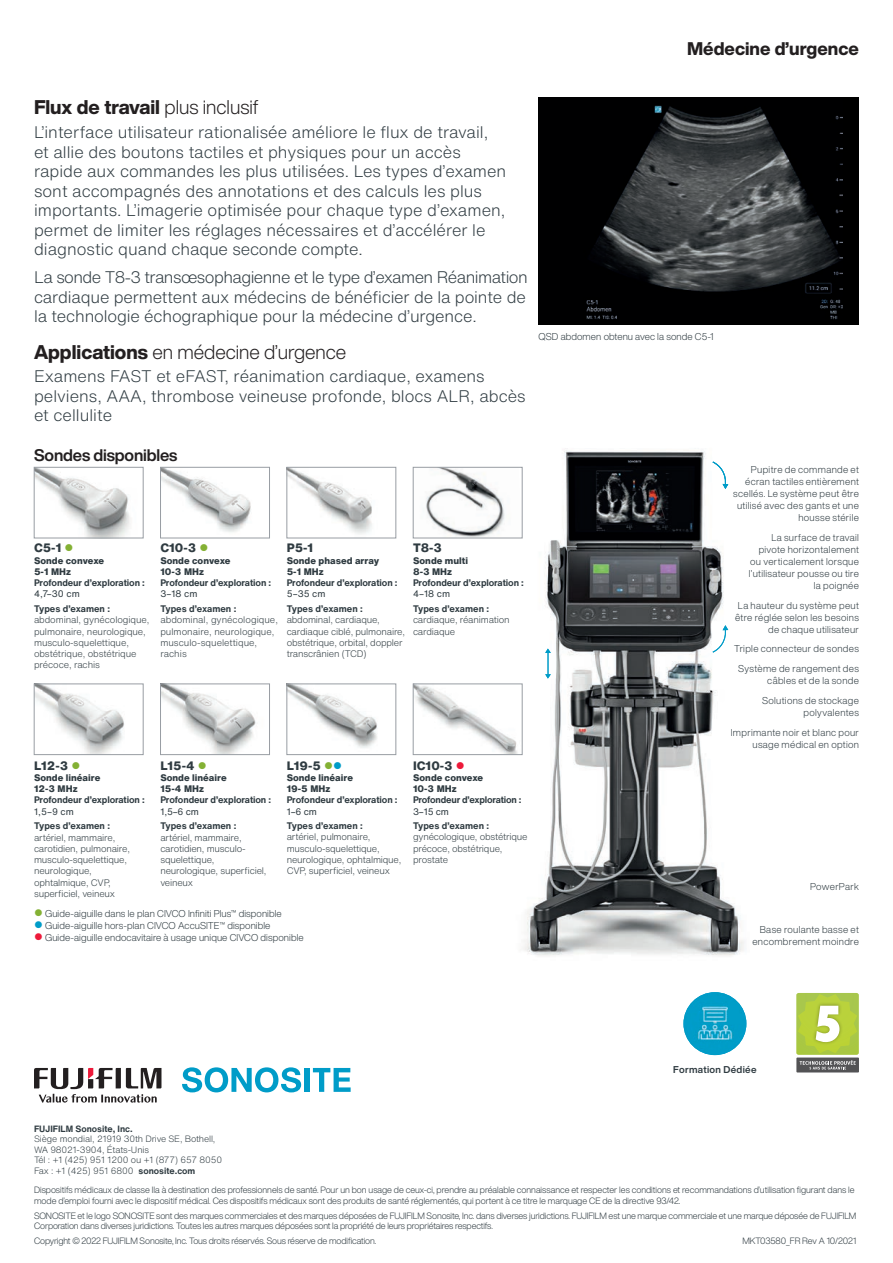
<style>
.page{position:relative;width:893px;height:1263px;background:#fff}
.page>*{position:absolute;margin:0;border:0;box-sizing:border-box;transform-origin:0 0}
.t1{font:300 19.5px "Helvetica Now Display";color:#231f20}
.t2{font:800 19.5px "Helvetica Now Display";color:#231f20}
.t3{font:800 18px "Helvetica Now Display";color:#231f20}
.t4{font:300 16.5px/19.5px "Helvetica Now Text";color:#2f3b41}
.t5{font:700 16.5px "Helvetica Now Display";letter-spacing:-.01em;color:#231f20}
.t6{font:800 12px "Helvetica Now Text";color:#2f3b41}
.t7{font:300 9.75px/12px "Helvetica Now Display";letter-spacing:.03em;color:#2f3b41;text-align:right}
.t8{font:300 9.75px "Helvetica Now Display";letter-spacing:.01em;color:#2f3b41}
.t9{font:700 9.75px "Helvetica Now Display";letter-spacing:.035em;color:#2f3b41}
.t10{font:300 9.3px/11.2px "Helvetica Now Text";letter-spacing:-.02em;color:#2f3b41}
.t11{font:700 9.3px/11.2px "Helvetica Now Text";letter-spacing:-.01em;color:#2f3b41}
.t12{font:300 9.3px/11.2px "Helvetica Now Text";color:#2f3b41}
.t13{font:800 9.3px/11.2px "Helvetica Now Text";color:#2f3b41}
.Footer_text{font:300 9px/10.5px "Helvetica Now Display";letter-spacing:-.01em;color:#2f3b41}
.Offices{font:300 9px/10.5px "Helvetica Now Text";letter-spacing:-.02em;color:#2f3b41}
.Footer_text_bold{font:700 9px "Helvetica Now Text";color:#2f3b41}
.s1{font-weight:300}
.s2{font-weight:800}
.s3{color:#84b134}
.s4{font-weight:400}
.s5{font-weight:700}
.s6{color:#009cc8}
.s7{color:#ed1a3a}
</style>
<div class="page">
<div style="left:539px;top:97px;width:320px;height:227px;background:#000"></div>
<img style="left:586px;top:105px;width:256px;height:215px">
<img style="left:506px;top:450px;width:238px;height:506px">
<svg style="left:712px;top:461px;width:17px;height:29px"></svg>
<svg style="left:712px;top:624px;width:17px;height:29px"></svg>
<svg style="left:545px;top:647px;width:7px;height:33px"></svg>
<svg style="left:796px;top:1057px;width:63px;height:15px"></svg>
<svg style="left:796px;top:993px;width:63px;height:76px"></svg>
<img style="left:683px;top:992px;width:63px;height:63px;border-radius:31px">
<img style="left:36px;top:469px;width:94px;height:67px">
<div style="left:34px;top:467px;width:109px;height:71px;border:1px solid #989da3"></div>
<img style="left:162px;top:469px;width:89px;height:63px">
<div style="left:160px;top:467px;width:110px;height:71px;border:1px solid #989da3"></div>
<img style="left:289px;top:469px;width:83px;height:65px">
<div style="left:287px;top:467px;width:109px;height:71px;border:1px solid #989da3"></div>
<img style="left:426px;top:469px;width:94px;height:67px">
<div style="left:413px;top:467px;width:109px;height:71px;border:1px solid #989da3"></div>
<img style="left:162px;top:686px;width:94px;height:67px">
<div style="left:160px;top:684px;width:110px;height:71px;border:1px solid #989da3"></div>
<img style="left:415px;top:686px;width:105px;height:67px">
<div style="left:413px;top:684px;width:109px;height:71px;border:1px solid #989da3"></div>
<img style="left:36px;top:686px;width:88px;height:67px">
<div style="left:34px;top:684px;width:109px;height:71px;border:1px solid #989da3"></div>
<img style="left:289px;top:686px;width:88px;height:62px">
<div style="left:287px;top:684px;width:109px;height:71px;border:1px solid #989da3"></div>
<svg style="left:34px;top:1068px;width:127px;height:34px"></svg>
<svg style="left:182px;top:1067px;width:119px;height:25px"></svg>
<div style="left:304px;top:1068px;width:6px;height:24px;background:#009cc8"></div>
<svg style="left:313px;top:1068px;width:38px;height:24px"></svg>
<p class="t3" style="left:687px;top:36px;width:173px">Médecine d’urgence</p>
<p class="t2" style="left:34px;top:94px;width:226px">Flux de travail <span class="s1">plus inclusif</span></p>
<p class="t4" style="left:34px;top:122px;width:474px">L’interface utilisateur rationalisée améliore le flux de travail, et allie des boutons tactiles et physiques pour un accès rapide aux commandes les plus utilisées. Les types d’examen sont accompagnés des annotations et des calculs les plus importants. L’imagerie optimisée pour chaque type d’examen, permet de limiter les réglages nécessaires et d’accélérer le diagnostic quand chaque seconde compte.</p>
<p class="t4" style="left:34px;top:267px;width:495px;text-align:justify">La sonde T8-3 transœsophagienne et le type d’examen Réanimation cardiaque permettent aux médecins de bénéficier de la pointe de la technologie échographique pour la médecine d’urgence.</p>
<p class="t1" style="left:34px;top:338px;width:314px"><span class="s2">Applications</span> en médecine d’urgence</p>
<p class="t4" style="left:34px;top:366px;width:493px">Examens FAST et eFAST, réanimation cardiaque, examens pelviens, AAA, thrombose veineuse profonde, blocs ALR, abcès et cellulite</p>
<p class="t5" style="left:34px;top:444px;width:145px">Sondes disponibles</p>
<p class="t8" style="left:539px;top:330px;width:176px">QSD abdomen obtenu avec la sonde C5-1</p>
<p class="t6" style="left:34px;top:539px;width:41px">C5-1 <span class="s3">●</span></p>
<p class="t13" style="left:34px;top:554px;width:72px">Sonde convexe<br>5-1 MHz</p>
<p class="t11" style="left:34px;top:577px;width:112px">Profondeur d’exploration :<br><span class="s4">4,7–30 cm</span></p>
<p class="t10" style="left:34px;top:603px;width:117px"><span class="s5">Types d’examen : </span>abdominal, gynécologique, pulmonaire, neurologique, musculo-squelettique, obstétrique, obstétrique précoce, rachis</p>
<p class="t6" style="left:160px;top:539px;width:50px">C10-3 <span class="s3">●</span></p>
<p class="t13" style="left:160px;top:554px;width:72px">Sonde convexe<br>10-3 MHz</p>
<p class="t11" style="left:160px;top:577px;width:112px">Profondeur d’exploration :<br><span class="s4">3–18 cm</span></p>
<p class="t12" style="left:160px;top:603px;width:119px"><span class="s5">Types d’examen : </span>abdominal, gynécologique, pulmonaire, neurologique, musculo-squelettique, rachis</p>
<p class="t6" style="left:287px;top:539px;width:28px">P5-1</p>
<p class="t13" style="left:287px;top:554px;width:94px">Sonde phased array<br>5-1 MHz</p>
<p class="t11" style="left:287px;top:577px;width:112px">Profondeur d’exploration :<br><span class="s4">5–35 cm</span></p>
<p class="t10" style="left:287px;top:603px;width:120px"><span class="s5">Types d’examen : </span>abdominal, cardiaque, cardiaque ciblé, pulmonaire, obstétrique, orbital, doppler transcrânien (TCD)</p>
<p class="t6" style="left:413px;top:539px;width:31px">T8-3</p>
<p class="t13" style="left:413px;top:554px;width:57px">Sonde multi<br>8-3 MHz</p>
<p class="t11" style="left:413px;top:577px;width:112px">Profondeur d’exploration :<br><span class="s4">4–18 cm</span></p>
<p class="t10" style="left:413px;top:603px;width:98px"><span class="s5">Types d’examen : </span>cardiaque, réanimation cardiaque</p>
<p class="t6" style="left:34px;top:756px;width:48px">L12-3 <span class="s3">●</span></p>
<p class="t11" style="left:34px;top:772px;width:112px"><span class="s2">Sonde linéaire<br>12-3 MHz<br></span>Profondeur d’exploration :<br><span class="s4">1,5–9 cm</span></p>
<p class="t10" style="left:34px;top:820px;width:97px"><span class="s5">Types d’examen : </span>artériel, mammaire, carotidien, pulmonaire, musculo-squelettique, neurologique, ophtalmique, CVP, superficiel, veineux</p>
<p class="t6" style="left:160px;top:756px;width:48px">L15-4 <span class="s3">●</span></p>
<p class="t11" style="left:160px;top:772px;width:112px"><span class="s2">Sonde linéaire<br>15-4 MHz<br></span>Profondeur d’exploration :<br><span class="s4">1,5–6 cm</span></p>
<p class="t10" style="left:160px;top:820px;width:108px"><span class="s5">Types d’examen : </span>artériel, mammaire, carotidien, musculo&shy;squelettique, neurologique, superficiel, veineux</p>
<p class="t6" style="left:287px;top:756px;width:57px">L19-5 <span class="s3">●</span><span class="s6">●</span></p>
<p class="t11" style="left:287px;top:772px;width:112px"><span class="s2">Sonde linéaire<br>19-5 MHz<br></span>Profondeur d’exploration :<br><span class="s4">1–6 cm</span></p>
<p class="t10" style="left:287px;top:820px;width:85px"><span class="s5">Types d’examen : </span>artériel, pulmonaire,</p>
<p class="t10" style="left:287px;top:842px;width:94px">musculo-squelettique,</p>
<p class="t10" style="left:287px;top:854px;width:116px">neurologique, ophtalmique,<br>CVP, superficiel, veineux</p>
<p class="t8" style="left:34px;top:907px;width:249px"><span class="s3">●</span> Guide-aiguille dans le plan CIVCO Infiniti Plus™ disponible</p>
<p class="t8" style="left:34px;top:919px;width:238px"><span class="s6">●</span> Guide-aiguille hors-plan CIVCO AccuSITE™ disponible</p>
<p class="t8" style="left:34px;top:931px;width:271px"><span class="s7">●</span> Guide-aiguille endocavitaire à usage unique CIVCO disponible</p>
<p class="t6" style="left:413px;top:756px;width:53px">IC10-3 <span class="s7">●</span></p>
<p class="t11" style="left:413px;top:772px;width:110px"><span class="s2">Sonde convexe<br>10-3 MHz<br></span>Profondeur d’exploration :<br><span class="s4">3–15 cm</span></p>
<p class="t10" style="left:413px;top:820px;width:116px"><span class="s5">Types d’examen : </span>gynécologique, obstétrique précoce, obstétrique, prostate</p>
<p class="t7" style="left:733px;top:464px;width:127px">Pupitre de commande et écran tactiles entièrement scellés. Le système peut être utilisé avec des gants et une housse stérile</p>
<p class="t7" style="left:749px;top:531px;width:112px">La surface de travail pivote horizontalement ou verticalement lorsque l’utilisateur pousse ou tire la poignée</p>
<p class="t7" style="left:735px;top:599px;width:125px">La hauteur du système peut être réglée selon les besoins de chaque utilisateur</p>
<p class="t7" style="left:734px;top:643px;width:126px">Triple connecteur de sondes</p>
<p class="t7" style="left:738px;top:663px;width:122px">Système de rangement des câbles et de la sonde</p>
<p class="t7" style="left:762px;top:694px;width:98px">Solutions de stockage polyvalentes</p>
<p class="t7" style="left:731px;top:726px;width:130px">Imprimante noir et blanc pour usage médical en option</p>
<p class="t7" style="left:810px;top:881px;width:50px">PowerPark</p>
<p class="t7" style="left:752px;top:923px;width:108px">Base roulante basse et encombrement moindre</p>
<p class="Footer_text_bold" style="left:34px;top:1121px;width:100px">FUJIFILM Sonosite, Inc.</p>
<p class="Offices" style="left:34px;top:1133px;width:183px">Siège mondial, 21919 30th Drive SE, Bothell,<br>WA 98021-3904, États-Unis</p>
<p class="Offices" style="left:34px;top:1154px;width:190px">Tél : +1 (425) 951 1200 ou +1 (877) 657 8050<br>Fax : +1 (425) 951 6800 <span class="s5">sonosite.com</span></p>
<p class="t9" style="left:673px;top:1063px;width:85px">Formation Dédiée</p>
<p class="Footer_text" style="left:34px;top:1185px;width:822px">Dispositifs médicaux de classe IIa à destination des professionnels de santé. Pour un bon usage de ceux-ci, prendre au préalable connaissance et respecter les conditions et recommandations d’utilisation figurant dans le mode d’emploi fourni avec le dispositif médical. Ces dispositifs médicaux sont des produits de santé réglementés, qui portent à ce titre le marquage CE de la directive 93/42.</p>
<p class="Footer_text" style="left:34px;top:1210px;width:824px">SONOSITE et le logo SONOSITE sont des marques commerciales et des marques déposées de FUJIFILM Sonosite, Inc. dans diverses juridictions. FUJIFILM est une marque commerciale et une marque déposée de FUJIFILM<br>Corporation dans diverses juridictions. Toutes les autres marques déposées sont la propriété de leurs propriétaires respectifs.</p>
<p class="Footer_text" style="left:34px;top:1235px;width:344px">Copyright © 2022 FUJIFILM Sonosite, Inc. Tous droits réservés. Sous réserve de modification.</p>
<p class="Footer_text" style="left:742px;top:1235px;width:115px">MKT03580_FR Rev A 10/2021</p>
</div>
